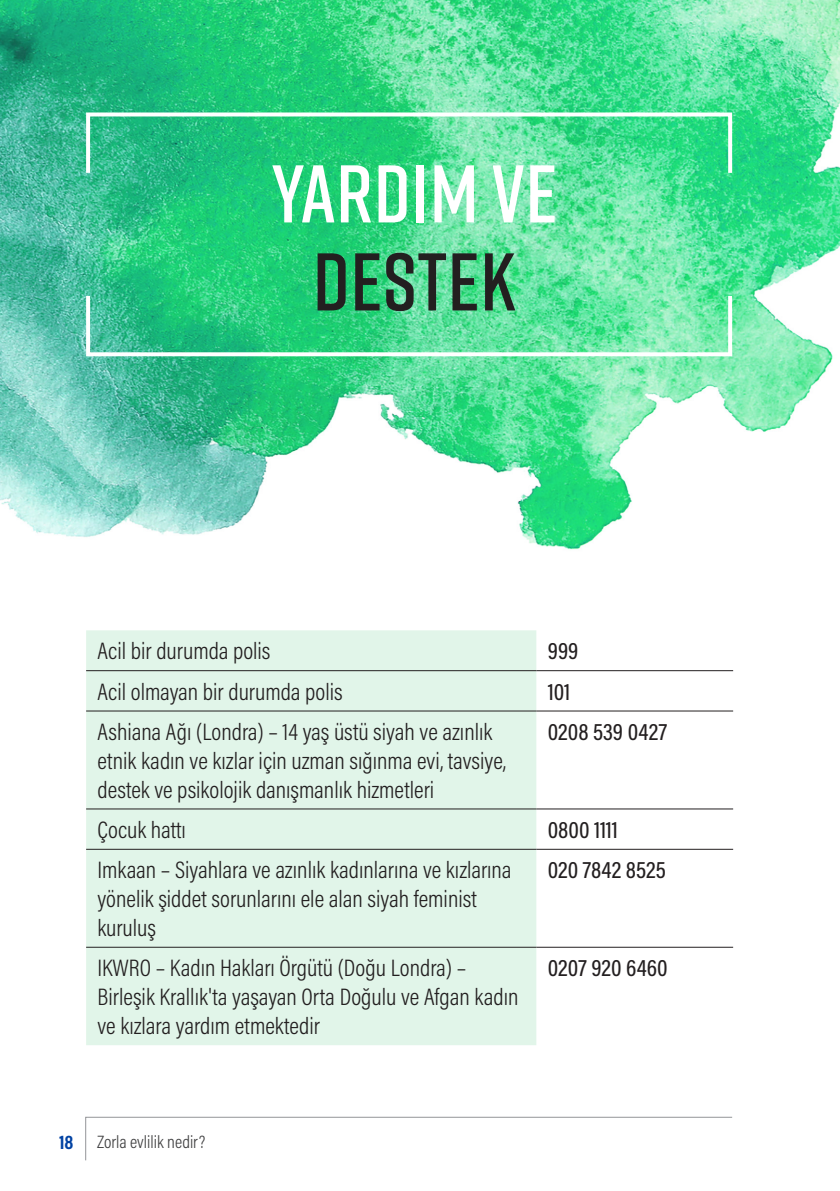
<style>
.page{position:relative;width:840px;height:1191px;background:#fff}
.page>*{position:absolute;margin:0;border:0;box-sizing:border-box;transform-origin:0 0}
.t1{font:600 81.6px/88px "Rift";letter-spacing:.01em;color:#fff;text-align:center}
.t2{font:300 24px/28.8px "Acumin Pro Cond";color:#231f20}
.t3{font:500 24px "Acumin Pro Cond";color:#231f20}
.t4{font:300 18px "Acumin Pro Cond";color:#3e3e3f}
.s1{color:#231f20}
.s2{font-weight:700;font-size:20px;color:#0042a3}
</style>
<div class="page">
<img style="left:0;top:0;width:839px;height:550px">
<div style="left:86px;top:294px;width:645px;height:62px;border:4px solid #fff"></div>
<div style="left:86px;top:112px;width:645px;height:63px;border:4px solid #fff"></div>
<svg style="left:85px;top:1116px;width:647px;height:45px"></svg>
<div style="left:86px;top:630px;width:450px;height:415px;background:#e1f5e9"></div>
<hr style="left:86px;top:670px;width:450px;height:1px;background:#231f20">
<hr style="left:536px;top:670px;width:196px;height:1px;background:#231f20">
<hr style="left:86px;top:710px;width:450px;height:1px;background:#231f20">
<hr style="left:536px;top:710px;width:196px;height:1px;background:#231f20">
<hr style="left:86px;top:808px;width:450px;height:1px;background:#231f20">
<hr style="left:536px;top:808px;width:196px;height:1px;background:#231f20">
<hr style="left:86px;top:849px;width:450px;height:1px;background:#231f20">
<hr style="left:536px;top:849px;width:196px;height:1px;background:#231f20">
<hr style="left:86px;top:947px;width:450px;height:1px;background:#231f20">
<hr style="left:536px;top:947px;width:196px;height:1px;background:#231f20">
<h1 class="t1" style="left:271px;top:148px;width:287px">YARDIM VE<br><span class="s1">DESTEK</span></h1>
<p class="t2" style="left:97px;top:636px;width:174px">Acil bir durumda polis</p>
<p class="t3" style="left:547px;top:635px;width:32px">999</p>
<p class="t2" style="left:97px;top:676px;width:246px">Acil olmayan bir durumda polis</p>
<p class="t3" style="left:547px;top:676px;width:24px">101</p>
<p class="t2" style="left:97px;top:717px;width:410px">Ashiana Ağı (Londra) – 14 yaş üstü siyah ve azınlık etnik kadın ve kızlar için uzman sığınma evi, tavsiye, destek ve psikolojik danışmanlık hizmetleri</p>
<p class="t3" style="left:547px;top:716px;width:121px">0208 539 0427</p>
<p class="t2" style="left:97px;top:815px;width:90px">Çocuk hattı</p>
<p class="t3" style="left:547px;top:814px;width:72px">0800 1111</p>
<p class="t2" style="left:97px;top:855px;width:415px">Imkaan – Siyahlara ve azınlık kadınlarına ve kızlarına yönelik şiddet sorunlarını ele alan siyah feminist kuruluş</p>
<p class="t3" style="left:547px;top:854px;width:120px">020 7842 8525</p>
<p class="t2" style="left:97px;top:953px;width:422px">IKWRO – Kadın Hakları Örgütü (Doğu Londra) –<br>Birleşik Krallık'ta yaşayan Orta Doğulu ve Afgan kadın ve kızlara yardım etmektedir</p>
<p class="t3" style="left:547px;top:952px;width:121px">0207 920 6460</p>
<p class="t4" style="left:59px;top:1129px;width:148px"><span class="s2">18</span> Zorla evlilik nedir?</p>
</div>
